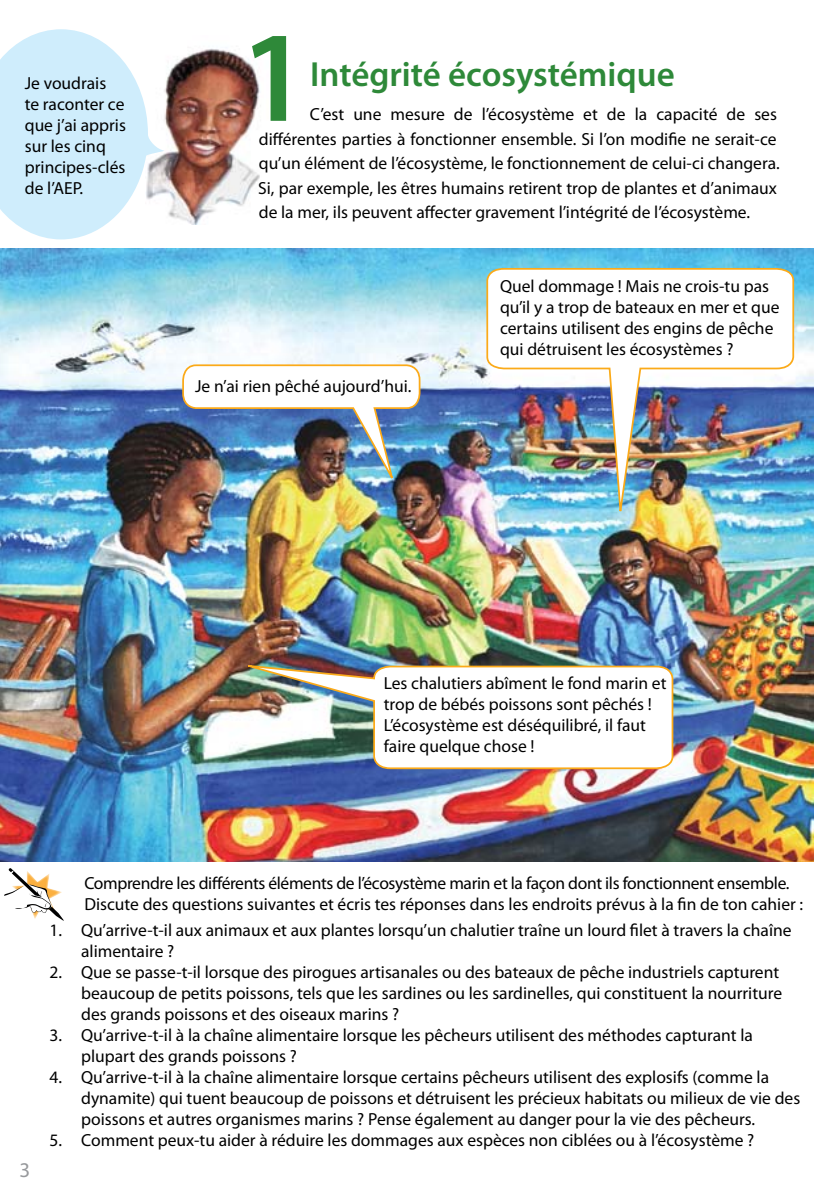
<style>
.page{position:relative;width:814px;height:1191px;background:#fff}
.page>*{position:absolute;margin:0;border:0;box-sizing:border-box;transform-origin:0 0}
.t1{font:600 130.38px "Myriad Pro";color:#2e8939}
.t2{font:600 35px "Myriad Pro";color:#2e8939}
.t3{font:21px "Myriad Pro";color:#97999c}
.t4{font:17.5px/21px "Myriad Pro";color:#000}
.t5{font:17.5px/21px "Myriad Pro";letter-spacing:-.02em;color:#000}
</style>
<div class="page">
<img style="left:166px;top:48px;width:95px;height:176px">
<svg style="left:0;top:29px;width:166px;height:210px"></svg>
<img style="left:0;top:248px;width:814px;height:613px">
<svg style="left:4px;top:868px;width:60px;height:52px"></svg>
<img style="left:485px;top:267px;width:310px;height:260px">
<img style="left:181px;top:363px;width:240px;height:127px">
<img style="left:228px;top:662px;width:446px;height:108px">
<p class="t4" style="left:25px;top:73px;width:103px">Je voudrais<br>te raconter ce que j’ai appris sur les cinq principes-clés de l’AEP.</p>
<h1 class="t1" style="left:240px;top:-6px;width:71px">1</h1>
<h2 class="t2" style="left:310px;top:52px;width:366px">Intégrité écosystémique</h2>
<p class="t4" style="left:258px;top:102px;width:523px;line-height:24.5px;text-indent:52px">C’est une mesure de l’écosystème et de la capacité de ses différentes parties à fonctionner ensemble. Si l’on modifie ne serait-ce qu’un élément de l’écosystème, le fonctionnement de celui-ci changera.<br>Si, par exemple, les êtres humains retirent trop de plantes et d’animaux de la mer, ils peuvent affecter gravement l’intégrité de l’écosystème.</p>
<p class="t4" style="left:195px;top:375px;width:218px">Je n’ai rien pêché aujourd’hui.</p>
<p class="t4" style="left:500px;top:276px;width:281px">Quel dommage ! Mais ne crois-tu pas qu’il y a trop de bateaux en mer et que certains utilisent des engins de pêche qui détruisent les écosystèmes ?</p>
<p class="t4" style="left:384px;top:672px;width:284px">Les chalutiers abîment le fond marin et trop de bébés poissons sont pêchés !<br>L’écosystème est déséquilibré, il faut faire quelque chose !</p>
<p class="t3" style="left:19px;top:1157px;width:12px">3</p>
<p class="t5" style="left:84px;top:872px;width:720px">Comprendre les différents éléments de l’écosystème marin et la façon dont ils fonctionnent ensemble.<br>Discute des questions suivantes et écris tes réponses dans les endroits prévus à la fin de ton cahier :</p>
<p class="t4" style="left:81px;top:919px;width:712px;text-indent:-32px">1. Qu’arrive-t-il aux animaux et aux plantes lorsqu’un chalutier traîne un lourd filet à travers la chaîne alimentaire ?</p>
<p class="t4" style="left:81px;top:961px;width:702px;text-indent:-32px">2. Que se passe-t-il lorsque des pirogues artisanales ou des bateaux de pêche industriels capturent beaucoup de petits poissons, tels que les sardines ou les sardinelles, qui constituent la nourriture des grands poissons et des oiseaux marins ?</p>
<p class="t4" style="left:81px;top:1024px;width:673px;text-indent:-32px">3. Qu’arrive-t-il à la chaîne alimentaire lorsque les pêcheurs utilisent des méthodes capturant la plupart des grands poissons ?</p>
<p class="t4" style="left:81px;top:1066px;width:720px;text-indent:-32px">4. Qu’arrive-t-il à la chaîne alimentaire lorsque certains pêcheurs utilisent des explosifs (comme la dynamite) qui tuent beaucoup de poissons et détruisent les précieux habitats ou milieux de vie des poissons et autres organismes marins ? Pense également au danger pour la vie des pêcheurs.</p>
<p class="t4" style="left:50px;top:1129px;width:706px">5. Comment peux-tu aider à réduire les dommages aux espèces non ciblées ou à l’écosystème ?</p>
</div>
